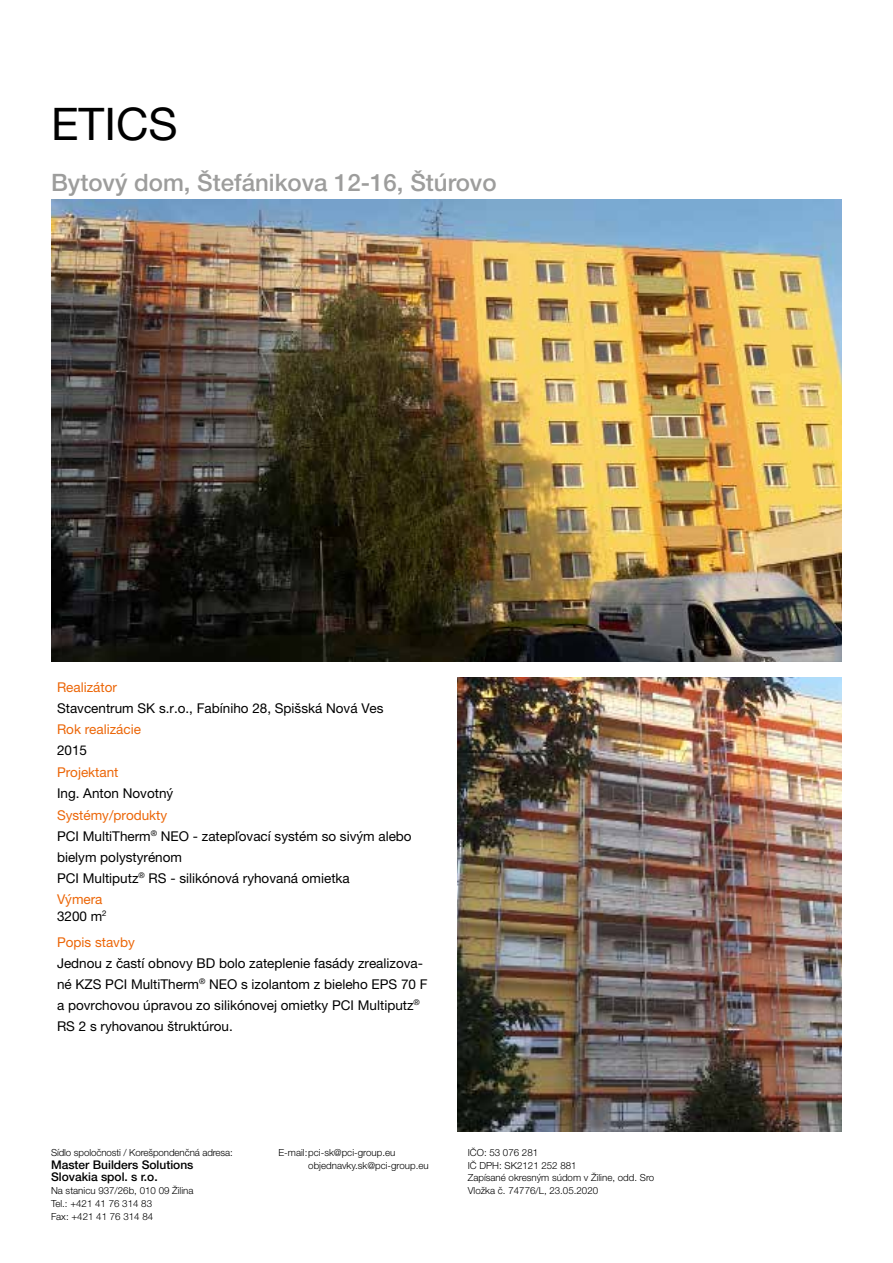
<style>
.page{position:relative;width:893px;height:1263px;background:#fff}
.page>*{position:absolute;margin:0;border:0;box-sizing:border-box;transform-origin:0 0}
.t1{font:45px "Helvetica Neue CE";color:#000}
.t2{font:500 24px "Helvetica Neue CE";color:#9d9d9c}
.t3{font:13.5px/21.1px "Helvetica Neue LT Pro";color:#000}
.t4{font:13.5px/26px "Helvetica Neue LT Pro";color:#ec6608}
.t5{font:500 12px/12.8px "Helvetica Neue CE";color:#000}
.t6{font:300 9.75px/12.8px "Helvetica Neue CE";color:#000}
.s1{color:#ec6608}
.s2{color:#000}
</style>
<div class="page">
<img style="left:51px;top:200px;width:791px;height:461px">
<img style="left:457px;top:677px;width:385px;height:454px">
<h1 class="t1" style="left:51px;top:99px;width:128px">ETICS</h1>
<h2 class="t2" style="left:51px;top:170px;width:447px">Bytový dom, Štefánikova 12-16, Štúrovo</h2>
<p class="t4" style="left:57px;top:674px;width:61px">Realizátor</p>
<p class="t3" style="left:57px;top:697px;width:328px">Stavcentrum SK s.r.o., Fabíniho 28, Spišská Nová Ves</p>
<p class="t4" style="left:57px;top:716px;width:85px">Rok realizácie</p>
<p class="t3" style="left:57px;top:740px;width:32px">2015</p>
<p class="t4" style="left:57px;top:759px;width:63px">Projektant</p>
<p class="t3" style="left:57px;top:782px;width:118px">Ing. Anton Novotný</p>
<p class="t3" style="left:57px;top:804px;width:356px"><span class="s1">Systémy/produkty<br></span>PCI MultiTherm<sup>®</sup> NEO - zatepľovací systém so sivým alebo bielym polystyrénom<br>PCI Multiputz<sup>®</sup> RS - silikónová ryhovaná omietka<br><span class="s1">Výmera</span></p>
<p class="t4" style="left:57px;top:903px;width:79px"><span class="s2">3200 m</span><sup>2<br></sup>Popis stavby</p>
<p class="t3" style="left:57px;top:952px;width:372px">Jednou z častí obnovy BD bolo zateplenie fasády zrealizova&shy;né KZS PCI MultiTherm<sup>®</sup> NEO s izolantom z bieleho EPS 70 F a povrchovou úpravou zo silikónovej omietky PCI Multiputz<sup>® </sup>RS 2 s ryhovanou štruktúrou.</p>
<p class="t6" style="left:51px;top:1146px;width:183px">Sídlo spoločnosti / Korešpondenčná adresa:</p>
<p class="t5" style="left:51px;top:1158px;width:144px">Master Builders Solutions<br>Slovakia spol. s r.o.</p>
<p class="t6" style="left:51px;top:1184px;width:144px">Na stanicu 937/26b, 010 09 Žilina<br>Tel.: +421 41 76 314 83<br>Fax: +421 41 76 314 84</p>
<p class="t6" style="left:308px;top:1146px;width:122px;text-indent:-30px">E-mail:pci-sk@pci-group.eu objednavky.sk@pci-group.eu</p>
<p class="t6" style="left:468px;top:1146px;width:188px">IČO: 53 076 281<br>IČ DPH: SK2121 252 881<br>Zapísané okresným súdom v Žiline, odd. Sro<br>Vložka č. 74776/L, 23.05.2020</p>
</div>
